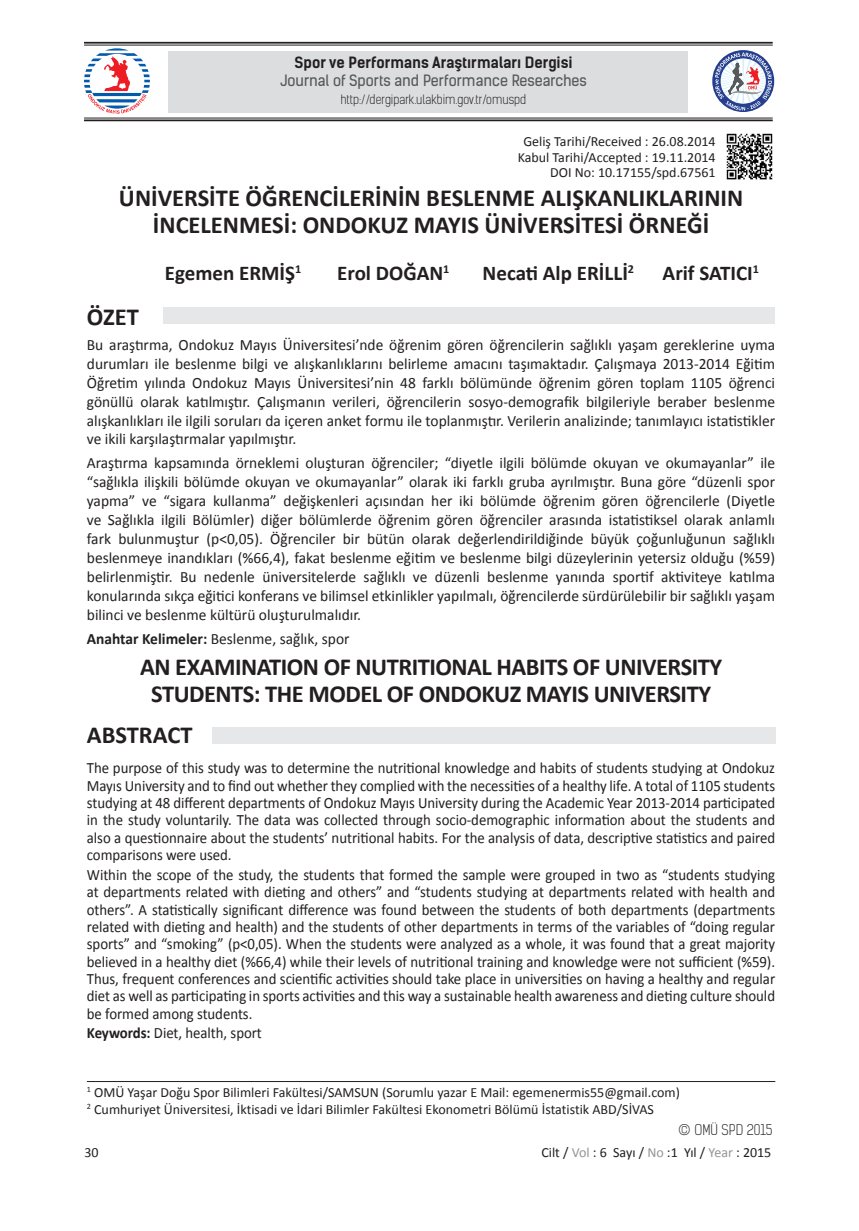
<style>
.page{position:relative;width:859px;height:1231px;background:#fff}
.page>*{position:absolute;margin:0;border:0;box-sizing:border-box;transform-origin:0 0}
.t1{font:700 24.5px/26.9px "Calibri";letter-spacing:-.01em;color:#231f20;text-align:center}
.t2{font:700 21px "Calibri";color:#231f20}
.t3{font:15.75px/18.9px "Calibri";letter-spacing:-.005em;color:#231f20;text-align:justify}
.t4{font:15.75px/17.3px "Calibri";letter-spacing:-.005em;color:#231f20;text-align:justify;scale:.94 1}
.t5{font:14.88px "Kelson Sans";color:#57585a}
.t6{font:700 14.88px "Kelson Sans";color:#231f20}
.t7{font:14px "Calibri";color:#231f20}
.t8{font:300 14px "Kelson Sans";color:#231f20}
.t9{font:300 12.25px "Kelson Sans";color:#231f20}
.s1{font-weight:700}
.s2{color:#939598}
</style>
<div class="page">
<svg style="left:84px;top:48px;width:66px;height:66px"></svg>
<svg style="left:712px;top:50px;width:62px;height:62px"></svg>
<svg style="left:714px;top:53px;width:57px;height:57px"></svg>
<div style="left:168px;top:51px;width:520px;height:61px;background:#dcdddf"></div>
<hr style="left:84px;top:42px;width:688px;height:2px;background:#231f20">
<hr style="left:84px;top:45px;width:688px;height:1px;background:#231f20">
<hr style="left:84px;top:119px;width:688px;height:2px;background:#231f20">
<hr style="left:84px;top:118px;width:688px;height:1px;background:#231f20">
<hr style="left:87px;top:1081px;width:688px;height:1px;background:#231f20">
<div style="left:164px;top:307px;width:610px;height:16px;background:#e6e7e9"></div>
<div style="left:212px;top:727px;width:563px;height:16px;background:#e6e7e9"></div>
<img style="left:726px;top:133px;width:47px;height:47px">
<p class="t6" style="left:294px;top:53px;width:279px">Spor ve Performans Araştırmaları Dergisi</p>
<p class="t5" style="left:280px;top:71px;width:307px">Journal of Sports and Performance Researches</p>
<p class="t9" style="left:341px;top:92px;width:187px">http://dergipark.ulakbim.gov.tr/omuspd</p>
<p class="t7" style="left:523px;top:132px;width:194px">Geliş Tarihi/Received : 26.08.2014</p>
<p class="t7" style="left:517px;top:147px;width:199px">Kabul Tarihi/Accepted : 19.11.2014</p>
<p class="t7" style="left:550px;top:163px;width:167px">DOI No: 10.17155/spd.67561</p>
<p class="t1" style="left:119px;top:183px;width:625px">ÜNİVERSİTE ÖĞRENCİLERİNİN BESLENME ALIŞKANLIKLARININ<br>İNCELENMESİ: ONDOKUZ MAYIS ÜNİVERSİTESİ ÖRNEĞİ</p>
<p class="t2" style="left:165px;top:258px;width:138px">Egemen ERMİŞ<sup>1</sup></p>
<p class="t2" style="left:337px;top:258px;width:114px">Erol DOĞAN<sup>1</sup></p>
<p class="t2" style="left:482px;top:258px;width:153px">Necati Alp ERİLLİ<sup>2</sup></p>
<p class="t2" style="left:662px;top:258px;width:98px">Arif SATICI<sup>1</sup></p>
<p class="t1" style="left:87px;top:302px;width:53px">ÖZET</p>
<p class="t3" style="left:87px;top:335px;width:689px">Bu araştırma, Ondokuz Mayıs Üniversitesi’nde öğrenim gören öğrencilerin sağlıklı yaşam gereklerine uyma durumları ile beslenme bilgi ve alışkanlıklarını belirleme amacını taşımaktadır. Çalışmaya 2013-2014 Eğitim Öğretim yılında Ondokuz Mayıs Üniversitesi’nin 48 farklı bölümünde öğrenim gören toplam 1105 öğrenci gönüllü olarak katılmıştır. Çalışmanın verileri, öğrencilerin sosyo-demografik bilgileriyle beraber beslenme alışkanlıkları ile ilgili soruları da içeren anket formu ile toplanmıştır. Verilerin analizinde; tanımlayıcı istatistikler ve ikili karşılaştırmalar yapılmıştır.</p>
<p class="t3" style="left:87px;top:453px;width:689px">Araştırma kapsamında örneklemi oluşturan öğrenciler; “diyetle ilgili bölümde okuyan ve okumayanlar” ile “sağlıkla ilişkili bölümde okuyan ve okumayanlar” olarak iki farklı gruba ayrılmıştır. Buna göre “düzenli spor yapma” ve “sigara kullanma” değişkenleri açısından her iki bölümde öğrenim gören öğrencilerle (Diyetle ve Sağlıkla ilgili Bölümler) diğer bölümlerde öğrenim gören öğrenciler arasında istatistiksel olarak anlamlı fark bulunmuştur (p&lt;0,05). Öğrenciler bir bütün olarak değerlendirildiğinde büyük çoğunluğunun sağlıklı beslenmeye inandıkları (%66,4), fakat beslenme eğitim ve beslenme bilgi düzeylerinin yetersiz olduğu (%59) belirlenmiştir. Bu nedenle üniversitelerde sağlıklı ve düzenli beslenme yanında sportif aktiviteye katılma konularında sıkça eğitici konferans ve bilimsel etkinlikler yapılmalı, öğrencilerde sürdürülebilir bir sağlıklı yaşam bilinci ve beslenme kültürü oluşturulmalıdır.</p>
<p class="t3" style="left:87px;top:628px;width:264px"><span class="s1">Anahtar Kelimeler:</span> Beslenme, sağlık, spor</p>
<p class="t1" style="left:140px;top:652px;width:583px">AN EXAMINATION OF NUTRITIONAL HABITS OF UNIVERSITY<br>STUDENTS: THE MODEL OF ONDOKUZ MAYIS UNIVERSITY</p>
<p class="t1" style="left:87px;top:720px;width:107px">ABSTRACT</p>
<p class="t4" style="left:87px;top:759px;width:733px">The purpose of this study was to determine the nutritional knowledge and habits of students studying at Ondokuz Mayıs University and to find out whether they complied with the necessities of a healthy life. A total of 1105 students studying at 48 different departments of Ondokuz Mayıs University during the Academic Year 2013-2014 participated in the study voluntarily. The data was collected through socio-demographic information about the students and also a questionnaire about the students’ nutritional habits. For the analysis of data, descriptive statistics and paired comparisons were used.</p>
<p class="t4" style="left:87px;top:865px;width:733px">Within the scope of the study, the students that formed the sample were grouped in two as “students studying at departments related with dieting and others” and “students studying at departments related with health and others”. A statistically significant difference was found between the students of both departments (departments related with dieting and health) and the students of other departments in terms of the variables of “doing regular sports” and “smoking” (p&lt;0,05). When the students were analyzed as a whole, it was found that a great majority believed in a healthy diet (%66,4) while their levels of nutritional training and knowledge were not sufficient (%59).<br>Thus, frequent conferences and scientific activities should take place in universities on having a healthy and regular diet as well as participating in sports activities and this way a sustainable health awareness and dieting culture should be formed among students.</p>
<p class="t4" style="left:87px;top:1023px;width:188px"><span class="s1">Keywords:</span> Diet, health, sport</p>
<p class="t7" style="left:87px;top:1082px;width:594px"><sup>1</sup> OMÜ Yaşar Doğu Spor Bilimleri Fakültesi/SAMSUN (Sorumlu yazar E Mail: egemenermis55@gmail.com)</p>
<p class="t7" style="left:87px;top:1099px;width:568px"><sup>2</sup> Cumhuriyet Üniversitesi, İktisadi ve İdari Bilimler Fakültesi Ekonometri Bölümü İstatistik ABD/SİVAS</p>
<p class="t8" style="left:678px;top:1120px;width:96px">© OMÜ SPD 2015</p>
<p class="t7" style="left:84px;top:1142px;width:16px">30</p>
<p class="t7" style="left:541px;top:1142px;width:231px">Cilt / <span class="s2">Vol</span> : 6 Sayı / <span class="s2">No</span> :1 Yıl / <span class="s2">Year</span> : 2015</p>
</div>
